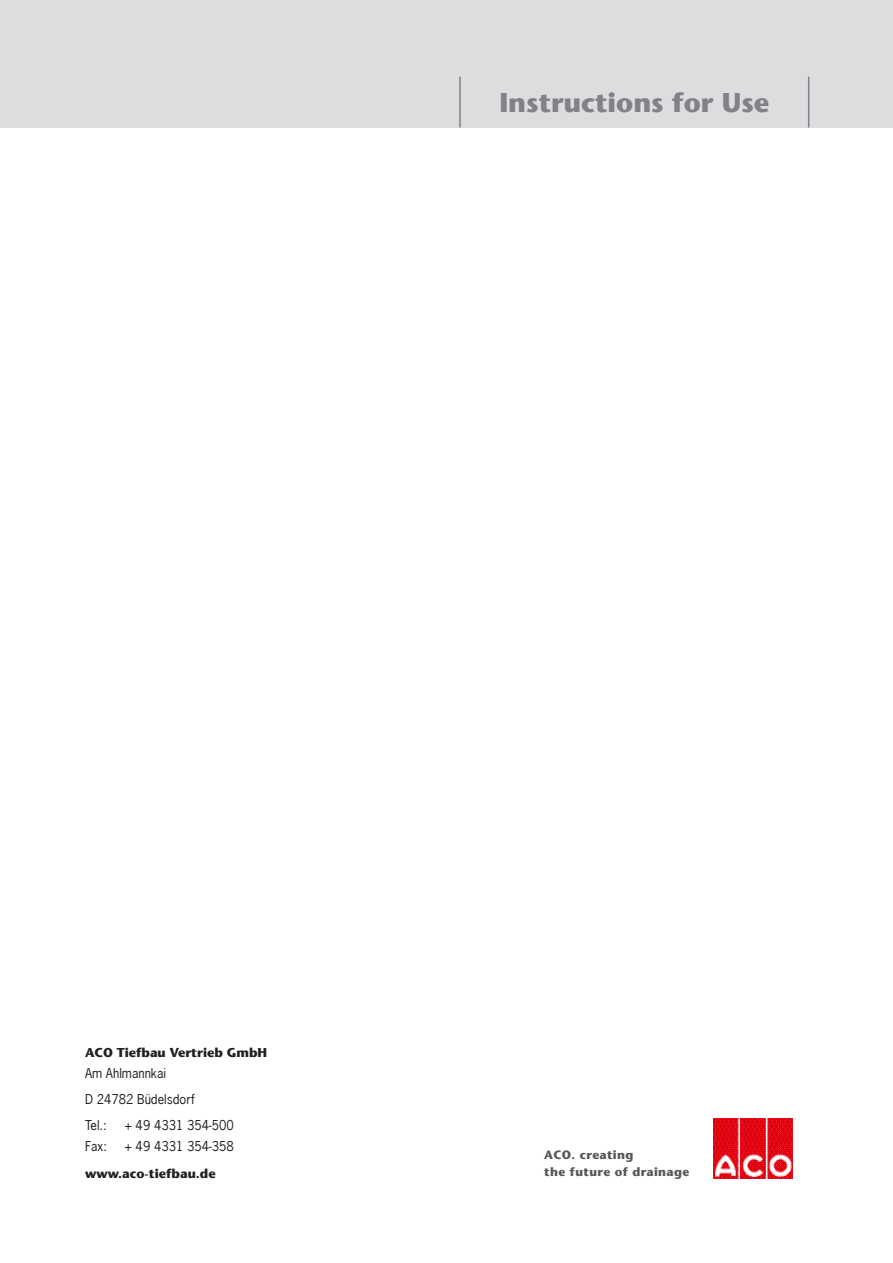
<style>
.page{position:relative;width:893px;height:1263px;background:#fff}
.page>*{position:absolute;margin:0;border:0;box-sizing:border-box;transform-origin:0 0}
.t1{font:700 27px "Stone Sans";color:#808285}
.body_basic{font:12.75px "News Gothic";color:#231f20}
.body_basic-2{font:700 12.75px/21px "Stone Sans";color:#231f20}
.Headline{font:700 12px "Stone Sans";letter-spacing:.03em;color:#57585a}
.s1{font-family:"News Gothic";font-weight:400}
</style>
<div class="page">
<div style="left:0;top:0;width:893px;height:128px;background:#dcdddf"></div>
<hr style="left:459px;top:77px;width:2px;height:51px;background:#808285">
<hr style="left:808px;top:77px;width:1px;height:51px;background:#808285">
<img style="left:714px;top:1118px;width:78px;height:61px">
<h1 class="t1" style="left:499px;top:87px;width:272px">Instructions for Use</h1>
<p class="body_basic-2" style="left:85px;top:1042px;width:184px">ACO Tiefbau Vertrieb GmbH<br><span class="s1">Am Ahlmannkai</span></p>
<p class="body_basic" style="left:85px;top:1091px;width:111px">D 24782 Büdelsdorf</p>
<p class="body_basic" style="left:85px;top:1117px;width:23px">Tel.:</p>
<p class="body_basic" style="left:124px;top:1117px;width:111px">+ 49 4331 354-500</p>
<p class="body_basic" style="left:85px;top:1138px;width:24px">Fax:</p>
<p class="body_basic" style="left:124px;top:1138px;width:111px">+ 49 4331 354-358</p>
<p class="body_basic-2" style="left:85px;top:1163px;width:132px">www.aco-tiefbau.de</p>
<p class="Headline" style="left:544px;top:1147px;width:91px">ACO. creating</p>
<p class="Headline" style="left:544px;top:1164px;width:146px">the future of drainage</p>
</div>
